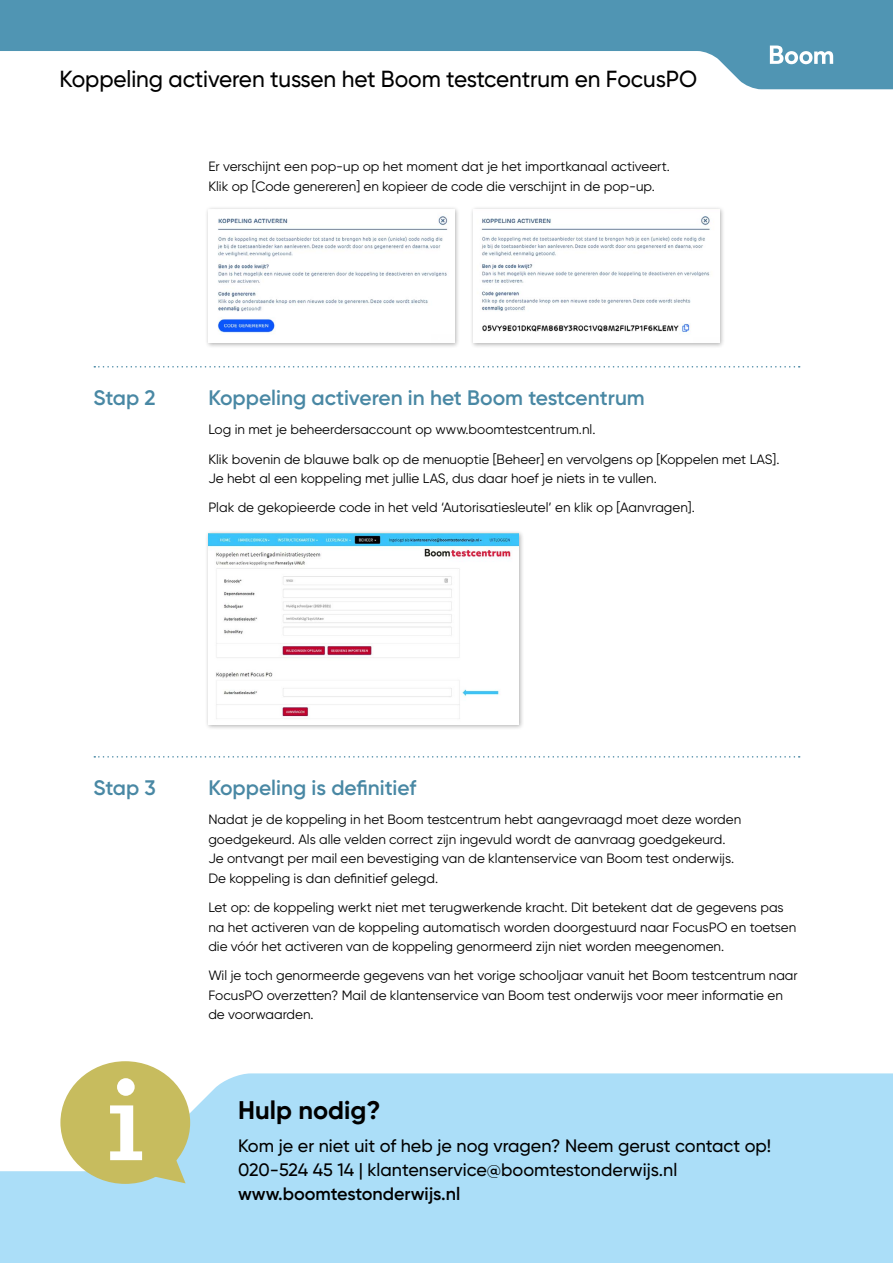
<style>
.page{position:relative;width:893px;height:1263px;background:#fff}
.page>*{position:absolute;margin:0;border:0;box-sizing:border-box;transform-origin:0 0}
.t1{font:700 25.5px "Gilroy";color:#000}
.t2{font:500 23.25px "Gilroy";letter-spacing:-.005em;color:#000}
.t3{font:600 21px "Gilroy";color:#4988a4}
.t4{font:500 18px/24px "Gilroy";color:#000}
.t5{font:600 18px "Gilroy";color:#000}
.t6{font:13.5px/19.5px "Gilroy";color:#000}
</style>
<div class="page">
<svg style="left:0;top:0;width:893px;height:89px;fill:#5095b3"></svg>
<div style="left:0;top:1073px;width:893px;height:190px;background:#abdef8"></div>
<svg style="left:770px;top:46px;width:63px;height:18px"></svg>
<div style="left:60px;top:1061px;width:130px;height:123px;background:#c7bc5e;border-radius:50%"></div>
<svg style="left:110px;top:1078px;width:32px;height:82px"></svg>
<svg style="left:149px;top:1154px;width:37px;height:29px"></svg>
<svg style="left:94px;top:366px;width:706px;height:2px"></svg>
<svg style="left:94px;top:756px;width:706px;height:2px"></svg>
<div style="left:205px;top:530px;width:319px;height:200px;background:#000;opacity:.3"></div>
<img style="left:208px;top:533px;width:311px;height:190px">
<div style="left:205px;top:206px;width:256px;height:143px;background:#000;opacity:.3"></div>
<img style="left:208px;top:209px;width:247px;height:134px">
<div style="left:470px;top:206px;width:256px;height:143px;background:#000;opacity:.3"></div>
<img style="left:473px;top:209px;width:247px;height:134px">
<h2 class="t2" style="left:60px;top:64px;width:639px">Koppeling activeren tussen het Boom testcentrum en FocusPO</h2>
<p class="t6" style="left:208px;top:156px;width:463px">Er verschijnt een pop-up op het moment dat je het importkanaal activeert.<br>Klik op [Code genereren] en kopieer de code die verschijnt in de pop-up.</p>
<h3 class="t3" style="left:94px;top:385px;width:64px">Stap 2</h3>
<h3 class="t3" style="left:208px;top:385px;width:438px">Koppeling activeren in het Boom testcentrum</h3>
<p class="t6" style="left:208px;top:415px;width:573px;line-height:29.2px">Log in met je beheerdersaccount op www.boomtestcentrum.nl.<br>Klik bovenin de blauwe balk op de menuoptie [Beheer] en vervolgens op [Koppelen met LAS].</p>
<p class="t6" style="left:208px;top:464px;width:488px;line-height:29.2px">Je hebt al een koppeling met jullie LAS, dus daar hoef je niets in te vullen.<br>Plak de gekopieerde code in het veld ‘Autorisatiesleutel’ en klik op [Aanvragen].</p>
<h3 class="t3" style="left:94px;top:775px;width:64px">Stap 3</h3>
<h3 class="t3" style="left:208px;top:775px;width:209px">Koppeling is definitief</h3>
<p class="t6" style="left:208px;top:810px;width:534px">Nadat je de koppeling in het Boom testcentrum hebt aangevraagd moet deze worden goedgekeurd. Als alle velden correct zijn ingevuld wordt de aanvraag goedgekeurd.<br>Je ontvangt per mail een bevestiging van de klantenservice van Boom test onderwijs.<br>De koppeling is dan definitief gelegd.</p>
<p class="t6" style="left:208px;top:897px;width:589px">Let op: de koppeling werkt niet met terugwerkende kracht. Dit betekent dat de gegevens pas na het activeren van de koppeling automatisch worden doorgestuurd naar FocusPO en toetsen die vóór het activeren van de koppeling genormeerd zijn niet worden meegenomen.</p>
<p class="t6" style="left:208px;top:966px;width:591px">Wil je toch genormeerde gegevens van het vorige schooljaar vanuit het Boom testcentrum naar<br>FocusPO overzetten? Mail de klantenservice van Boom test onderwijs voor meer informatie en de voorwaarden.</p>
<h1 class="t1" style="left:238px;top:1094px;width:144px">Hulp nodig?</h1>
<h3 class="t4" style="left:238px;top:1133px;width:535px">Kom je er niet uit of heb je nog vragen? Neem gerust contact op!<br>020-524 45 14 | klantenservice@boomtestonderwijs.nl</h3>
<h3 class="t5" style="left:238px;top:1182px;width:224px">www.boomtestonderwijs.nl</h3>
</div>
